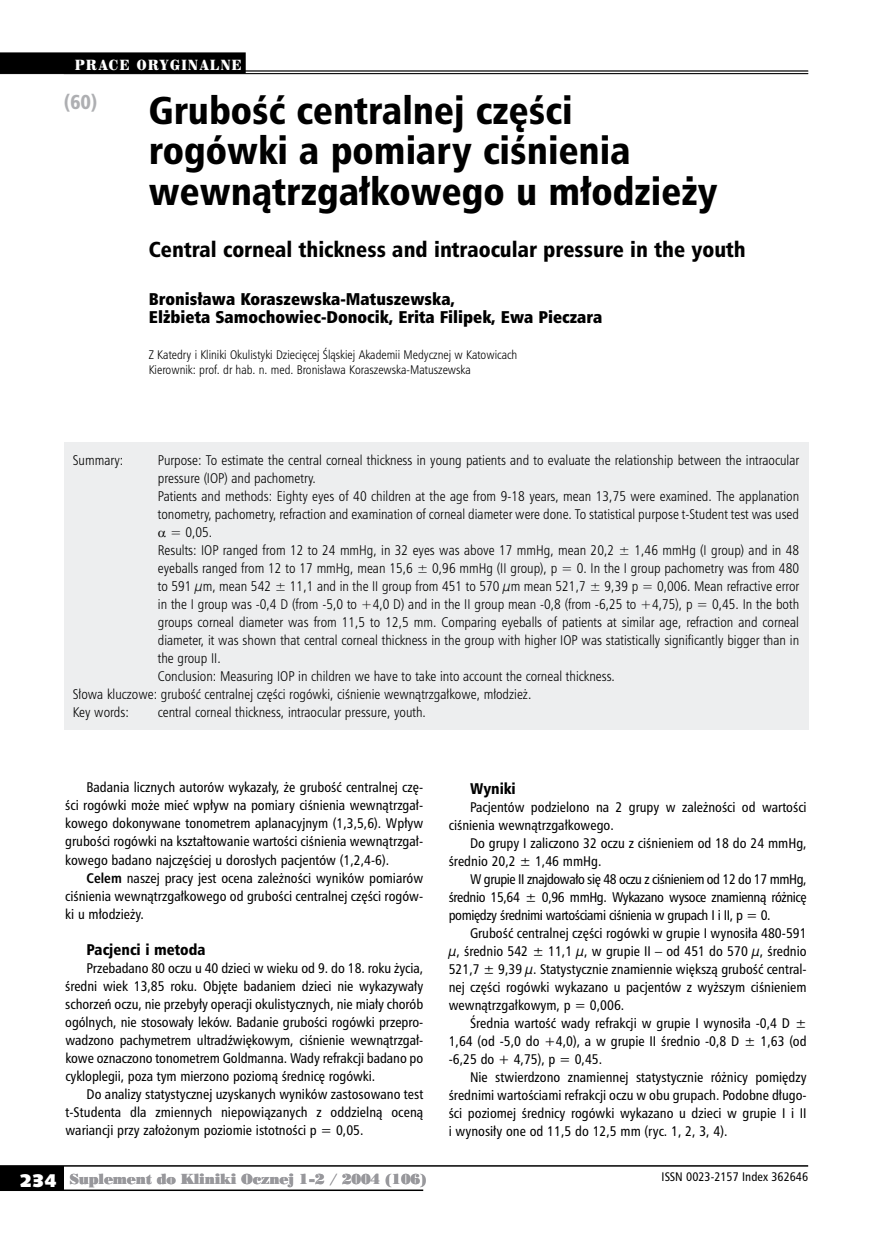
<style>
.page{position:relative;width:872px;height:1234px;background:#fff}
.page>*{position:absolute;margin:0;border:0;box-sizing:border-box;transform-origin:0 0}
.t1{font:37.5px/40.5px "Humnst 777 Blk Cn PL";color:#000}
.t2{font:21px "Humnst 777 Blk Cn PL";color:#000}
.t3{font:19.5px "Humnst 777 Blk Cn PL";color:#aeafb2}
.t4{font:16.5px/18px "Humnst 777 X Blk Cn PL";color:#000}
.t5{font:15px "Humnst 777 Blk Cn PL";color:#000}
.t6{font:13.5px/18px "Humnst 777 Cn PL";color:#000;text-align:justify}
.t7{font:13.5px "Humnst 777 Lt Cn PL";color:#000}
.t8{font:13.5px "Poster Bodoni PL";letter-spacing:-.015em;color:#98989c}
.t9{font:13.5px "Century 725 Blk PL";letter-spacing:.13em;color:#fff;scale:.8 1}
.t10{font:12px/15px "Humnst 777 Lt Cn PL";color:#000}
.t11{font:12px "Humnst 777 Cn PL";color:#000}
.s1{font-weight:700}
.s2{font-family:"Humanst 531 U Blk PL";font-size:18px;color:#fff}
</style>
<div class="page">
<div style="left:0;top:1165px;width:64px;height:24px;background:#000"></div>
<hr style="left:0;top:1164px;width:808px;height:2px;background:#000">
<hr style="left:0;top:1189px;width:423px;height:1px;background:#000">
<hr style="left:0;top:71px;width:808px;height:1px;background:#000">
<hr style="left:0;top:73px;width:808px;height:1px;background:#000">
<div style="left:64px;top:442px;width:744px;height:287px;background:#edeeef"></div>
<div style="left:0;top:52px;width:246px;height:21px;background:#000"></div>
<p class="t9" style="left:75px;top:56px;width:210px">PRACE ORYGINALNE</p>
<h3 class="t3" style="left:64px;top:89px;width:35px">(60)</h3>
<h1 class="t1" style="left:149px;top:89px;width:570px">Gru-bość cen-tral-nej czę-ści ro-gów-ki a po-mia-ry ci-śnie-nia we-wnątrz-gał-ko-we-go u mło-dzie-ży</h1>
<h2 class="t2" style="left:149px;top:235px;width:598px">Cen-tral cor-ne-al thick-ness and in-tra-ocu-lar pres-su-re in the youth</h2>
<p class="t4" style="left:149px;top:289px;width:455px">Bro-ni-sła-wa Ko-ra-szew-ska--M-at-usze-wska,<br>Elż-bie-ta Sa-mo-cho-wiec--D-on-ocik, Eri-ta Fi-li-pek, Ewa Pie-cza-ra</p>
<p class="t10" style="left:149px;top:347px;width:370px">Z Katedry i Kliniki Okulistyki Dziecięcej Śląskiej Akademii Medycznej w Katowicach<br>Kierownik: prof. dr hab. n. med. Bronisława Koraszewska-Matuszewska</p>
<p class="t7" style="left:73px;top:451px;width:52px">Summary:</p>
<p class="t7" style="left:158px;top:451px;width:642px">Purpose: To estimate the central corneal thickness in young patients and to evaluate the relationship between the intraocular</p>
<p class="t7" style="left:158px;top:469px;width:159px">pressure (IOP) and pachometry.</p>
<p class="t7" style="left:158px;top:487px;width:643px">Patients and methods: Eighty eyes of 40 children at the age from 9-18 years, mean 13,75 were examined. The applanation</p>
<p class="t7" style="left:158px;top:505px;width:642px">tonometry, pachometry, refraction and examination of corneal diameter were done. To statistical purpose t-Student test was used</p>
<p class="t7" style="left:170px;top:523px;width:44px">= 0,05.</p>
<p class="t7" style="left:158px;top:541px;width:643px">Results: IOP ranged from 12 to 24 mmHg, in 32 eyes was above 17 mmHg, mean 20,2 ± 1,46 mmHg (I group) and in 48</p>
<p class="t7" style="left:158px;top:559px;width:642px">eyeballs ranged from 12 to 17 mmHg, mean 15,6 ± 0,96 mmHg (II group), p = 0. In the I group pachometry was from 480</p>
<p class="t7" style="left:158px;top:577px;width:643px">to 591 µm, mean 542 ± 11,1 and in the II group from 451 to 570 µm mean 521,7 ± 9,39 p = 0,006. Mean refractive error</p>
<p class="t7" style="left:158px;top:595px;width:643px">in the I group was -0,4 D (from -5,0 to +4,0 D) and in the II group mean -0,8 (from -6,25 to +4,75), p = 0,45. In the both</p>
<p class="t7" style="left:158px;top:613px;width:642px">groups corneal diameter was from 11,5 to 12,5 mm. Comparing eyeballs of patients at similar age, refraction and corneal</p>
<p class="t7" style="left:158px;top:631px;width:643px">diameter, it was shown that central corneal thickness in the group with higher IOP was statistically significantly bigger than in</p>
<p class="t7" style="left:158px;top:649px;width:64px">the group II.</p>
<p class="t7" style="left:158px;top:667px;width:458px">Conclusion: Measuring IOP in children we have to take into account the corneal thickness.</p>
<p class="t7" style="left:73px;top:685px;width:460px">Słowa kluczowe: grubość centralnej części rogówki, ciśnienie wewnątrzgałkowe, młodzież.</p>
<p class="t7" style="left:73px;top:703px;width:58px">Key words:</p>
<p class="t7" style="left:158px;top:703px;width:269px">central corneal thickness, intraocular pressure, youth.</p>
<p class="t6" style="left:65px;top:778px;width:359px;text-indent:21px">Badania licznych autorów wykazały, że grubość centralnej czę&shy;ści rogówki może mieć wpływ na pomiary ciśnienia wewnątrzgał&shy;kowego dokonywane tonometrem aplanacyjnym (1,3,5,6). Wpływ grubości rogówki na kształtowanie wartości ciśnienia wewnątrzgał&shy;kowego badano najczęściej u dorosłych pacjentów (1,2,4-6).</p>
<p class="t6" style="left:65px;top:868px;width:359px;text-indent:21px"><span class="s1">Ce-lem</span> naszej pracy jest ocena zależności wyników pomiarów ciśnienia wewnątrzgałkowego od grubości centralnej części rogów&shy;ki u młodzieży.</p>
<p class="t5" style="left:87px;top:939px;width:121px">Pa-cjen-ci i me-to-da</p>
<p class="t6" style="left:65px;top:958px;width:359px;text-indent:21px">Przebadano 80 oczu u 40 dzieci w wieku od 9. do 18. roku życia, średni wiek 13,85 roku. Objęte badaniem dzieci nie wykazywały schorzeń oczu, nie przebyły operacji okulistycznych, nie miały chorób ogólnych, nie stosowały leków. Badanie grubości rogówki przepro&shy;wadzono pachymetrem ultradźwiękowym, ciśnienie wewnątrzgał&shy;kowe oznaczono tonometrem Goldmanna. Wady refrakcji badano po cykloplegii, poza tym mierzono poziomą średnicę rogówki.</p>
<p class="t6" style="left:65px;top:1084px;width:359px;text-indent:21px">Do analizy statystycznej uzyskanych wyników zastosowano test t-Studenta dla zmiennych niepowiązanych z oddzielną oceną wariancji przy założonym poziomie istotności p = 0,05.</p>
<p class="t5" style="left:470px;top:778px;width:47px">Wy-ni-ki</p>
<p class="t6" style="left:449px;top:797px;width:359px;text-indent:21px">Pacjentów podzielono na 2 grupy w zależności od wartości ciśnienia wewnątrzgałkowego.</p>
<p class="t6" style="left:449px;top:833px;width:359px;text-indent:21px">Do grupy I zaliczono 32 oczu z ciśnieniem od 18 do 24 mmHg, średnio 20,2 ± 1,46 mmHg.</p>
<p class="t6" style="left:449px;top:869px;width:359px;text-indent:21px">W grupie II znajdowało się 48 oczu z ciśnieniem od 12 do 17 mmHg, średnio 15,64 ± 0,96 mmHg. Wykazano wysoce znamienną różnicę pomiędzy średnimi wartościami ciśnienia w grupach I i II, p = 0.</p>
<p class="t6" style="left:449px;top:923px;width:359px;text-indent:21px">Grubość centralnej części rogówki w grupie I wynosiła 480-591 µ, średnio 542 ± 11,1 µ, w grupie II – od 451 do 570 µ, średnio 521,7 ± 9,39 µ. Statystycznie znamiennie większą grubość central&shy;nej części rogówki wykazano u pacjentów z wyższym ciśnieniem wewnątrzgałkowym, p = 0,006.</p>
<p class="t6" style="left:449px;top:1013px;width:359px;text-indent:21px">Średnia wartość wady refrakcji w grupie I wynosiła -0,4 D ± 1,64 (od -5,0 do +4,0), a w grupie II średnio -0,8 D ± 1,63 (od -6,25 do + 4,75), p = 0,45.</p>
<p class="t6" style="left:449px;top:1067px;width:359px;text-indent:21px">Nie stwierdzono znamiennej statystycznie różnicy pomiędzy średnimi wartościami refrakcji oczu w obu grupach. Podobne długo&shy;ści poziomej średnicy rogówki wykazano u dzieci w grupie I i II i wynosiły one od 11,5 do 12,5 mm (ryc. 1, 2, 3, 4).</p>
<p class="t8" style="left:20px;top:1169px;width:408px"><span class="s2">234</span> Suplement do Kliniki Ocznej 1-2 / 2004 (106)</p>
<p class="t11" style="left:661px;top:1168px;width:148px">ISSN 0023-2157 Index 362646</p>
</div>
